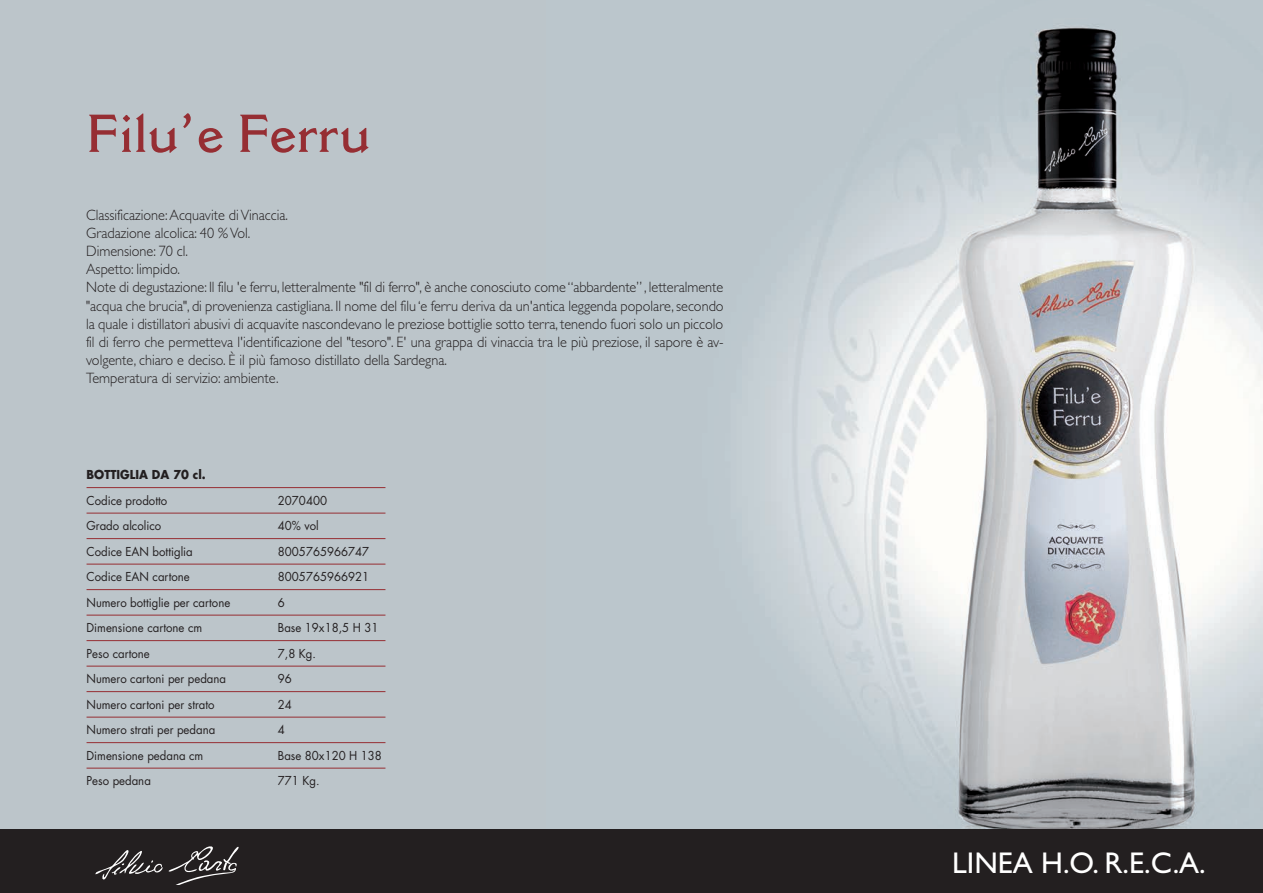
<style>
.page{position:relative;width:1263px;height:893px;background:#bcc5ca}
.page>*{position:absolute;margin:0;border:0;box-sizing:border-box;transform-origin:0 0}
.t1{font:600 52.5px "Cantoria MT Std";color:#962e33}
.t2{font:30px "Gill Sans";color:#fff}
.t3{font:300 15px/18px "Gill Sans";color:#231f20;scale:.95 1}
.t4{font:12px "Futura Std";color:#231f20;scale:.95 1}
.t5{font:700 12px "Futura";color:#231f20;scale:.95 1}
</style>
<div class="page">
<img style="left:754px;top:26px;width:509px;height:803px">
<hr style="left:87px;top:487px;width:298px;height:1px;background:#962e33">
<hr style="left:87px;top:513px;width:298px;height:1px;background:#962e33">
<hr style="left:87px;top:538px;width:298px;height:1px;background:#962e33">
<hr style="left:87px;top:564px;width:298px;height:1px;background:#962e33">
<hr style="left:87px;top:589px;width:298px;height:1px;background:#962e33">
<hr style="left:87px;top:615px;width:298px;height:1px;background:#962e33">
<hr style="left:87px;top:640px;width:298px;height:1px;background:#962e33">
<hr style="left:87px;top:666px;width:298px;height:1px;background:#962e33">
<hr style="left:87px;top:691px;width:298px;height:1px;background:#962e33">
<hr style="left:87px;top:717px;width:298px;height:1px;background:#962e33">
<hr style="left:87px;top:742px;width:298px;height:1px;background:#962e33">
<hr style="left:87px;top:768px;width:298px;height:1px;background:#962e33">
<div style="left:0;top:829px;width:1263px;height:64px;background:#231f20"></div>
<svg style="left:95px;top:846px;width:144px;height:38px"></svg>
<h1 class="t1" style="left:87px;top:115px;width:285px">Filu’e Ferru</h1>
<p class="t3" style="left:86px;top:206px;width:673px">Classificazione: Acquavite di Vinaccia.<br>Gradazione alcolica: 40 % Vol.<br>Dimensione: 70 cl.<br>Aspetto: limpido.<br>Note di degustazione: Il filu 'e ferru, letteralmente "fil di ferro", è anche conosciuto come “abbardente” , letteralmente "acqua che brucia", di provenienza castigliana. Il nome del filu ‘e ferru deriva da un'antica leggenda popolare, secondo la quale i distillatori abusivi di acquavite nascondevano le preziose bottiglie sotto terra, tenendo fuori solo un piccolo fil di ferro che permetteva l'identificazione del "tesoro". E' una grappa di vinaccia tra le più preziose, il sapore è av&shy;volgente, chiaro e deciso. È il più famoso distillato della Sardegna.<br>Temperatura di servizio: ambiente.</p>
<p class="t5" style="left:87px;top:469px;width:127px">BOTTIGLIA DA 70 cl.</p>
<p class="t4" style="left:87px;top:495px;width:86px">Codice prodotto</p>
<p class="t4" style="left:278px;top:495px;width:53px">2070400</p>
<p class="t4" style="left:87px;top:520px;width:80px">Grado alcolico</p>
<p class="t4" style="left:278px;top:520px;width:45px">40% vol</p>
<p class="t4" style="left:87px;top:546px;width:113px">Codice EAN bottiglia</p>
<p class="t4" style="left:278px;top:546px;width:98px">8005765966747</p>
<p class="t4" style="left:87px;top:571px;width:110px">Codice EAN cartone</p>
<p class="t4" style="left:278px;top:571px;width:98px">8005765966921</p>
<p class="t4" style="left:87px;top:597px;width:153px">Numero bottiglie per cartone</p>
<p class="t4" style="left:278px;top:597px;width:9px">6</p>
<p class="t4" style="left:87px;top:622px;width:123px">Dimensione cartone cm</p>
<p class="t4" style="left:278px;top:622px;width:107px">Base 19x18,5 H 31</p>
<p class="t4" style="left:87px;top:648px;width:68px">Peso cartone</p>
<p class="t4" style="left:278px;top:648px;width:42px">7,8 Kg.</p>
<p class="t4" style="left:87px;top:673px;width:148px">Numero cartoni per pedana</p>
<p class="t4" style="left:278px;top:673px;width:16px">96</p>
<p class="t4" style="left:87px;top:699px;width:136px">Numero cartoni per strato</p>
<p class="t4" style="left:278px;top:699px;width:16px">24</p>
<p class="t4" style="left:87px;top:724px;width:137px">Numero strati per pedana</p>
<p class="t4" style="left:278px;top:724px;width:9px">4</p>
<p class="t4" style="left:87px;top:750px;width:124px">Dimensione pedana cm</p>
<p class="t4" style="left:278px;top:750px;width:111px">Base 80x120 H 138</p>
<p class="t4" style="left:87px;top:775px;width:69px">Peso pedana</p>
<p class="t4" style="left:278px;top:775px;width:45px">771 Kg.</p>
<h2 class="t2" style="left:952px;top:845px;width:255px">LINEA H.O. R.E.C.A.</h2>
</div>
